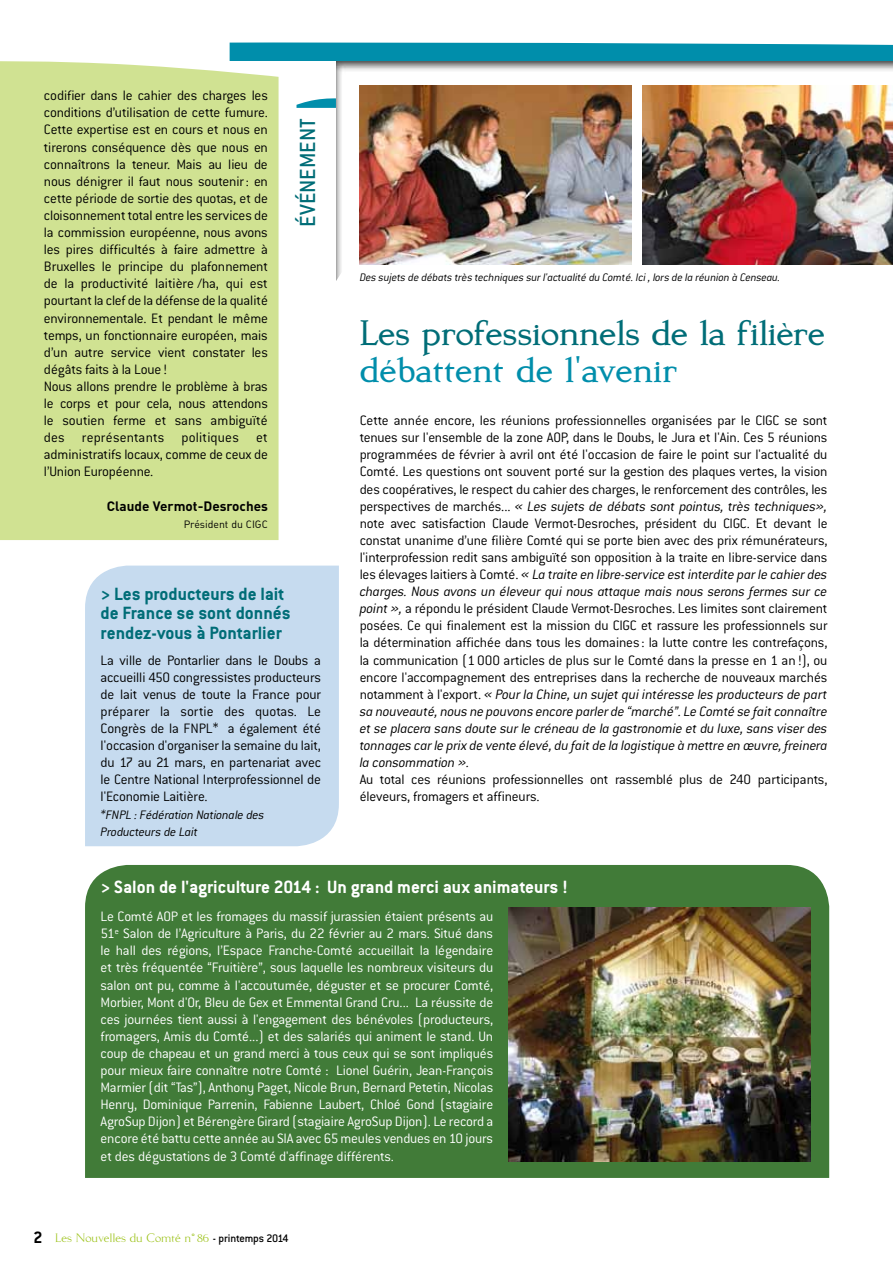
<style>
.page{position:relative;width:893px;height:1263px;background:#fff}
.page>*{position:absolute;margin:0;border:0;box-sizing:border-box;transform-origin:0 0}
.t1{font:700 39px "Kurosawa Serif";letter-spacing:-.01em;color:#006d77}
.t2{font:700 39px "Kurosawa Serif";color:#008eab}
.t3{font:500 24px "Conduit ITC";color:#006d77}
.t4{font:700 19.5px/19.5px "Conduit ITC";color:#006d77}
.t5{font:700 19.5px "Conduit ITC";color:#fff}
.t6{font:300 15px/17.1px "Conduit ITC";letter-spacing:-.015em;color:#000;text-align:justify}
.t7{font:300 15px/17.1px "Conduit ITC";letter-spacing:-.015em;color:#fff;text-align:justify}
.t8{font:italic 300 13.5px/17.1px "Conduit ITC";letter-spacing:-.01em;color:#000}
.t9{font:13.5px "Kurosawa Serif";color:#97bf0d}
.t10{font:700 13.5px "DIN";color:#000}
.t11{font:italic 300 12px "Conduit ITC";letter-spacing:-.015em;color:#000}
.t12{font:10.5px "DIN Regular Alternate";color:#000}
.s1{font-style:italic}
.s2{font-family:"Conduit ITC";font-weight:700;font-size:18px;color:#000}
.s3{font-family:"Conduit ITC";font-weight:500;font-size:12px;color:#000}
</style>
<div class="page">
<div style="left:85px;top:566px;width:254px;height:280px;background:#c6dbef"></div>
<div style="left:85px;top:865px;width:744px;height:313px;background:#417b38"></div>
<img style="left:509px;top:908px;width:302px;height:253px">
<div style="left:0;top:61px;width:279px;height:479px;background:#d0e292"></div>
<svg style="left:230px;top:42px;width:663px;height:19px;background:#1195b0"></svg>
<svg style="left:296px;top:98px;width:39px;height:10px"></svg>
<div style="left:335px;top:60px;width:558px;height:223px;background:#000;opacity:.75"></div>
<svg style="left:339px;top:98px;width:554px;height:185px"></svg>
<svg style="left:335px;top:244px;width:530px;height:39px"></svg>
<img style="left:360px;top:85px;width:271px;height:179px">
<img style="left:643px;top:85px;width:250px;height:179px">
<p class="t6" style="left:44px;top:87px;width:226px;text-align:left">codifier dans le cahier des charges les conditions d’utilisation de cette fumure.<br>Cette expertise est en cours et nous en tirerons conséquence dès que nous en connaîtrons la teneur. Mais au lieu de nous dénigrer il faut nous soutenir: en cette période de sortie des quotas, et de cloisonnement total entre les services de la commission européenne, nous avons les pires difficultés à faire admettre à Bruxelles le principe du plafonnement de la productivité laitière /ha, qui est pourtant la clef de la défense de la qualité environnementale. Et pendant le même temps, un fonctionnaire européen, mais d’un autre service vient constater les dégâts faits à la Loue !<br>Nous allons prendre le problème à bras le corps et pour cela, nous attendons le soutien ferme et sans ambiguïté des représentants politiques et administratifs locaux, comme de ceux de l’Union Européenne.</p>
<p class="t10" style="left:107px;top:497px;width:163px">Claude Vermot-Desroches</p>
<p class="t12" style="left:184px;top:517px;width:86px">Président du CIGC</p>
<h2 class="t3" style="left:294px;top:227px;width:110px;rotate:-90deg">ÉVÉNEMENT</h2>
<h3 class="t4" style="left:101px;top:583px;width:192px">&gt; Les producteurs de lait de France se sont donnés rendez-vous à Pontarlier</h3>
<p class="t6" style="left:101px;top:651px;width:222px">La ville de Pontarlier dans le Doubs a accueilli 450 congressistes producteurs de lait venus de toute la France pour préparer la sortie des quotas. Le Congrès de la FNPL* a également été l'occasion d'organiser la semaine du lait, du 17 au 21 mars, en partenariat avec le Centre National Interprofessionnel de l'Economie Laitière.</p>
<p class="t8" style="left:101px;top:806px;width:165px">*FNPL : Fédération Nationale des<br>Producteurs de Lait</p>
<p class="t11" style="left:360px;top:271px;width:422px">Des sujets de débats très techniques sur l'actualité du Comté. Ici , lors de la réunion à Censeau.</p>
<h1 class="t1" style="left:360px;top:311px;width:467px">Les professionnels de la filière</h1>
<h1 class="t2" style="left:360px;top:349px;width:319px">débattent de l'avenir</h1>
<p class="t6" style="left:360px;top:412px;width:469px">Cette année encore, les réunions professionnelles organisées par le CIGC se sont tenues sur l'ensemble de la zone AOP, dans le Doubs, le Jura et l'Ain. Ces 5 réunions programmées de février à avril ont été l'occasion de faire le point sur l'actualité du Comté. Les questions ont souvent porté sur la gestion des plaques vertes, la vision des coopératives, le respect du cahier des charges, le renforcement des contrôles, les perspectives de marchés... <span class="s1">« Les sujets de débats sont pointus, très techniques», </span>note avec satisfaction Claude Vermot-Desroches, président du CIGC. Et devant le constat unanime d’une filière Comté qui se porte bien avec des prix rémunérateurs, l'interprofession redit sans ambiguïté son opposition à la traite en libre-service dans les élevages laitiers à Comté. <span class="s1">« La traite en libre-service est interdite par le cahier des charges. Nous avons un éleveur qui nous attaque mais nous serons fermes sur ce point »,</span> a répondu le président Claude Vermot-Desroches. Les limites sont clairement posées. Ce qui finalement est la mission du CIGC et rassure les professionnels sur la détermination affichée dans tous les domaines : la lutte contre les contrefaçons, la communication (1000 articles de plus sur le Comté dans la presse en 1 an !), ou encore l'accompagnement des entreprises dans la recherche de nouveaux marchés notamment à l'export. <span class="s1">« Pour la Chine, un sujet qui intéresse les producteurs de part sa nouveauté, nous ne pouvons encore parler de “marché”. Le Comté se fait connaître et se placera sans doute sur le créneau de la gastronomie et du luxe, sans viser des tonnages car le prix de vente élevé, du fait de la logistique à mettre en œuvre, freinera la consommation ».</span></p>
<p class="t6" style="left:360px;top:771px;width:469px">Au total ces réunions professionnelles ont rassemblé plus de 240 participants, éleveurs, fromagers et affineurs.</p>
<h3 class="t5" style="left:101px;top:875px;width:469px">&gt; Salon de l'agriculture 2014 : Un grand merci aux animateurs !</h3>
<p class="t7" style="left:101px;top:908px;width:394px">Le Comté AOP et les fromages du massif jurassien étaient présents au 51<sup>e</sup> Salon de l’Agriculture à Paris, du 22 février au 2 mars. Situé dans le hall des régions, l’Espace Franche-Comté accueillait la légendaire et très fréquentée “Fruitière”, sous laquelle les nombreux visiteurs du salon ont pu, comme à l'accoutumée, déguster et se procurer Comté, Morbier, Mont d'Or, Bleu de Gex et Emmental Grand Cru... La réussite de ces journées tient aussi à l'engagement des bénévoles (producteurs, fromagers, Amis du Comté...) et des salariés qui animent le stand. Un coup de chapeau et un grand merci à tous ceux qui se sont impliqués pour mieux faire connaître notre Comté : Lionel Guérin, Jean-François Marmier (dit “Tas”), Anthony Paget, Nicole Brun, Bernard Petetin, Nicolas Henry, Dominique Parrenin, Fabienne Laubert, Chloé Gond (stagiaire AgroSup Dijon) et Bérengère Girard (stagiaire AgroSup Dijon). Le record a encore été battu cette année au SIA avec 65 meules vendues en 10 jours et des dégustations de 3 Comté d'affinage différents.</p>
<p class="t9" style="left:33px;top:1231px;width:257px"><span class="s2">2</span> Les Nouvelles du Comté n° 86 <span class="s3">- printemps 2014</span></p>
</div>
